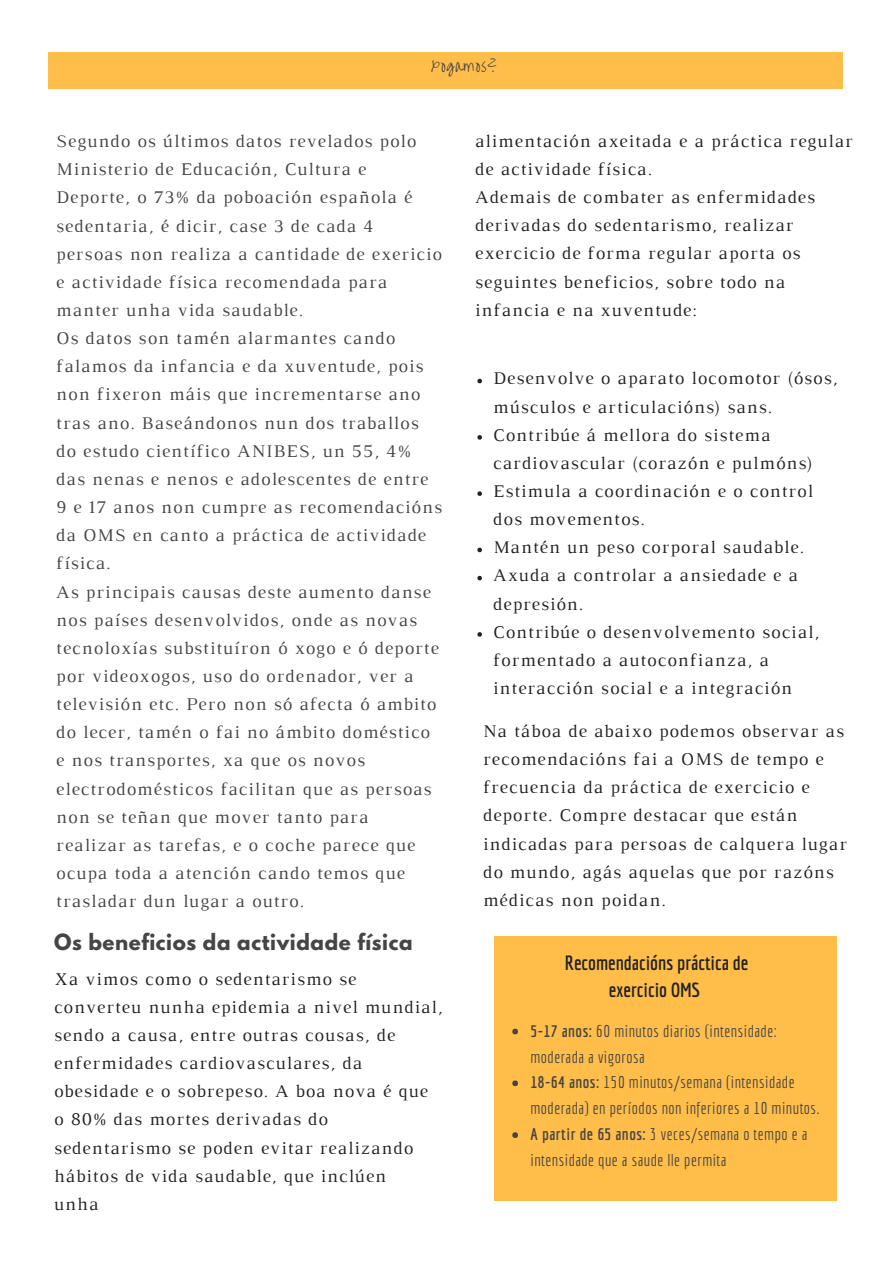
<style>
.page{position:relative;width:893px;height:1263px;background:#fff}
.page>*{position:absolute;margin:0;border:0;box-sizing:border-box;transform-origin:0 0}
.t1{font:700 19.8px/27px "Economica";color:#222;text-align:center}
.t2{font:700 19.8px "League Spartan";letter-spacing:.03em;color:#464544}
.t3{font:18.15px/28.2px "Luthier";letter-spacing:.06em;color:#222}
.t4{font:18.15px/28.2px "Luthier";letter-spacing:.06em;color:#464544}
.t5{font:16.5px/26px "Economica";letter-spacing:.03em;color:#464544}
.t6{font:14.85px "Overthe Rainbow";letter-spacing:.06em;color:#464544}
.s1{font-weight:700}
</style>
<div class="page">
<div style="left:48px;top:53px;width:795px;height:36px;background:#ffbd4a"></div>
<div style="left:494px;top:936px;width:343px;height:264px;background:#ffbd4a"></div>
<svg style="left:512px;top:1029px;width:6px;height:5px"></svg>
<svg style="left:512px;top:1080px;width:6px;height:6px"></svg>
<svg style="left:512px;top:1132px;width:6px;height:6px"></svg>
<svg style="left:477px;top:379px;width:5px;height:4px"></svg>
<svg style="left:477px;top:435px;width:5px;height:5px"></svg>
<svg style="left:477px;top:491px;width:5px;height:5px"></svg>
<svg style="left:477px;top:548px;width:5px;height:4px"></svg>
<svg style="left:477px;top:576px;width:5px;height:4px"></svg>
<svg style="left:477px;top:632px;width:5px;height:5px"></svg>
<p class="t6" style="left:431px;top:58px;width:67px">XOGAMOS?</p>
<p class="t4" style="left:56px;top:128px;width:387px">Segundo os últimos datos revelados polo Ministerio de Educación, Cultura e Deporte, o 73% da poboación española é sedentaria, é dicir, case 3 de cada 4 persoas non realiza a cantidade de exericio e actividade física recomendada para manter unha vida saudable.<br>Os datos son tamén alarmantes cando falamos da infancia e da xuventude, pois non fixeron máis que incrementarse ano tras ano. Baseándonos nun dos traballos do estudo científico ANIBES, un 55, 4% das nenas e nenos e adolescentes de entre 9 e 17 anos non cumpre as recomendacións da OMS en canto a práctica de actividade física.<br>As principais causas deste aumento danse nos países desenvolvidos, onde as novas tecnoloxías substituíron ó xogo e ó deporte por videoxogos, uso do ordenador, ver a televisión etc. Pero non só afecta ó ambito do lecer, tamén o fai no ámbito doméstico e nos transportes, xa que os novos electrodomésticos facilitan que as persoas non se teñan que mover tanto para realizar as tarefas, e o coche parece que ocupa toda a atención cando temos que trasladar dun lugar a outro.</p>
<p class="t2" style="left:54px;top:932px;width:360px">Os beneficios da actividade física</p>
<p class="t3" style="left:54px;top:966px;width:390px">Xa vimos como o sedentarismo se converteu nunha epidemia a nivel mundial, sendo a causa, entre outras cousas, de enfermidades cardiovasculares, da obesidade e o sobrepeso. A boa nova é que<br>o 80% das mortes derivadas do sedentarismo se poden evitar realizando hábitos de vida saudable, que inclúen<br>unha</p>
<p class="t3" style="left:475px;top:128px;width:379px">alimentación axeitada e a práctica regular de actividade física.<br>Ademais de combater as enfermidades derivadas do sedentarismo, realizar exercicio de forma regular aporta os seguintes beneficios, sobre todo na infancia e na xuventude:</p>
<p class="t3" style="left:493px;top:366px;width:346px">Desenvolve o aparato locomotor (ósos, músculos e articulacións) sans.<br>Contribúe á mellora do sistema cardiovascular (corazón e pulmóns)<br>Estimula a coordinación e o control dos movementos.<br>Mantén un peso corporal saudable.<br>Axuda a controlar a ansiedade e a depresión.<br>Contribúe o desenvolvemento social, formentado a autoconfianza, a interacción social e a integración</p>
<p class="t3" style="left:483px;top:718px;width:365px">Na táboa de abaixo podemos observar as recomendacións fai a OMS de tempo e frecuencia da práctica de exercicio e deporte. Compre destacar que están indicadas para persoas de calquera lugar do mundo, agás aquelas que por razóns médicas non poidan.</p>
<p class="t1" style="left:565px;top:949px;width:185px">Recomendacións práctica de exercicio OMS</p>
<p class="t5" style="left:530px;top:1017px;width:291px"><span class="s1">5-17 anos:</span> 60 minutos diarios (intensidade: moderada a vigorosa<br><span class="s1">18-64 anos:</span> 150 minutos/semana (intensidade moderada) en períodos non inferiores a 10 minutos.<br><span class="s1">A partir de 65 anos:</span> 3 veces/semana o tempo e a intensidade que a saude lle permita</p>
</div>
